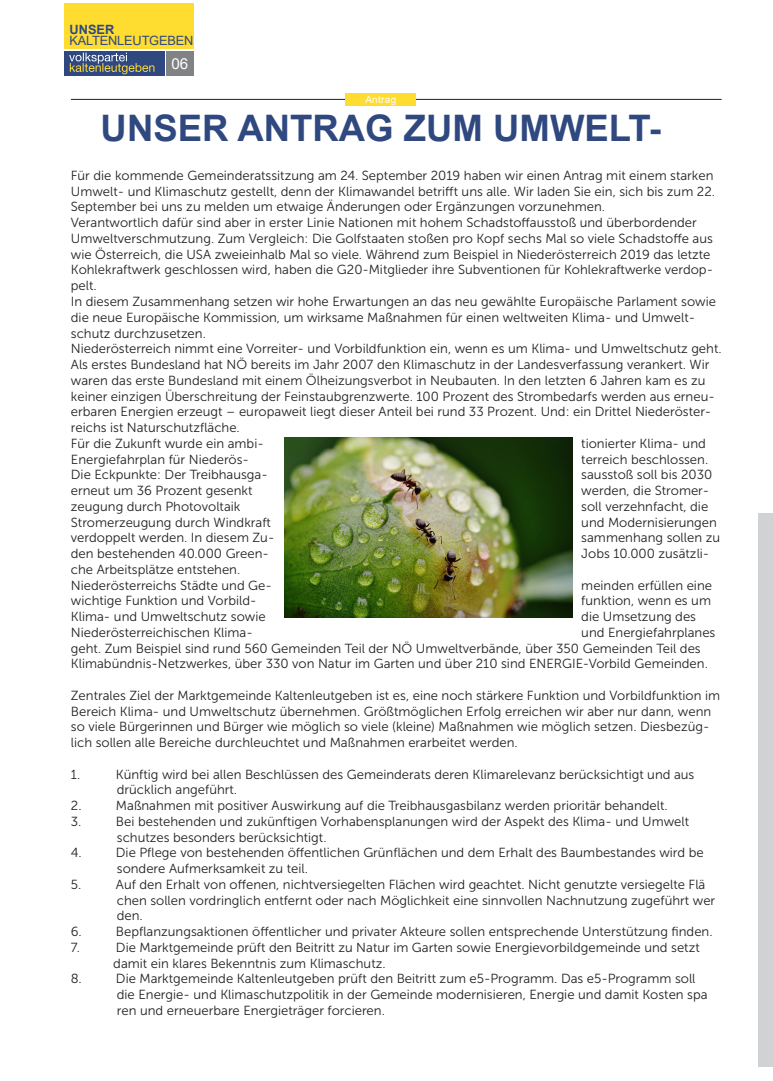
<style>
.page{position:relative;width:773px;height:1081px;background:#fff}
.page>*{position:absolute;margin:0;border:0;box-sizing:border-box;transform-origin:0 0}
.t1{font:700 36.5px "Arial";color:#2f4980}
.t2{font:15.12px "Arial";color:#fff}
.t3{font:13.12px/15.8px "Museo Sans 300";color:#231f20}
.t4{font:12.75px "Arial";letter-spacing:-.015em;color:#2f4980}
.t5{font:700 12.75px "Arial";letter-spacing:.005em;color:#2f4980}
.t6{font:10px "Arial";letter-spacing:.03em;color:#fff}
</style>
<div class="page">
<div style="left:64px;top:51px;width:100px;height:25px;background:#2f4980"></div>
<div style="left:64px;top:4px;width:130px;height:45px;background:#ffdc30"></div>
<div style="left:166px;top:51px;width:28px;height:25px;background:#808285"></div>
<svg style="left:69px;top:53px;width:85px;height:21px"></svg>
<hr style="left:71px;top:99px;width:650px;height:1px;background:#231f20">
<div style="left:345px;top:93px;width:71px;height:13px;background:#ffdc30"></div>
<div style="left:758px;top:513px;width:14px;height:554px;background:#d1d2d4"></div>
<img style="left:284px;top:437px;width:288px;height:180px">
<p class="t5" style="left:69px;top:21px;width:47px">UNSER</p>
<p class="t4" style="left:69px;top:32px;width:126px">KALTENLEUTGEBEN</p>
<p class="t2" style="left:171px;top:53px;width:18px">06</p>
<p class="t6" style="left:365px;top:93px;width:32px">Antrag</p>
<p class="t1" style="left:101px;top:103px;width:562px">UNSER ANTRAG ZUM UMWELT-</p>
<p class="t3" style="left:71px;top:168px;width:645px;text-align:justify">Für die kommende Gemeinderatssitzung am 24. September 2019 haben wir einen Antrag mit einem starken Umwelt- und Klimaschutz gestellt, denn der Klimawandel betrifft uns alle. Wir laden Sie ein, sich bis zum 22.<br>September bei uns zu melden um etwaige Änderungen oder Ergänzungen vorzunehmen.</p>
<p class="t3" style="left:71px;top:215px;width:643px">Verantwortlich dafür sind aber in erster Linie Nationen mit hohem Schadstoffausstoß und überbordender Umweltverschmutzung. Zum Vergleich: Die Golfstaaten stoßen pro Kopf sechs Mal so viele Schadstoffe aus wie Österreich, die USA zweieinhalb Mal so viele. Während zum Beispiel in Niederösterreich 2019 das letzte Kohlekraftwerk geschlossen wird, haben die G20-Mitglieder ihre Subventionen für Kohlekraftwerke verdop&shy;pelt.</p>
<p class="t3" style="left:71px;top:294px;width:646px">In diesem Zusammenhang setzen wir hohe Erwartungen an das neu gewählte Europäische Parlament sowie die neue Europäische Kommission, um wirksame Maßnahmen für einen weltweiten Klima- und Umwelt&shy;schutz durchzusetzen.</p>
<p class="t3" style="left:71px;top:341px;width:652px">Niederösterreich nimmt eine Vorreiter- und Vorbildfunktion ein, wenn es um Klima- und Umweltschutz geht.<br>Als erstes Bundesland hat NÖ bereits im Jahr 2007 den Klimaschutz in der Landesverfassung verankert. Wir waren das erste Bundesland mit einem Ölheizungsverbot in Neubauten. In den letzten 6 Jahren kam es zu keiner einzigen Überschreitung der Feinstaubgrenzwerte. 100 Prozent des Strombedarfs werden aus erneu&shy;erbaren Energien erzeugt – europaweit liegt dieser Anteil bei rund 33 Prozent. Und: ein Drittel Niederöster&shy;reichs ist Naturschutzfläche.</p>
<p class="t3" style="left:71px;top:435px;width:194px">Für die Zukunft wurde ein ambi-</p>
<p class="t3" style="left:581px;top:435px;width:126px">tionierter Klima- und</p>
<p class="t3" style="left:71px;top:451px;width:180px">Energiefahrplan für Niederös-</p>
<p class="t3" style="left:581px;top:451px;width:128px">terreich beschlossen.</p>
<p class="t3" style="left:71px;top:467px;width:198px">Die Eckpunkte: Der Treibhausga-</p>
<p class="t3" style="left:581px;top:467px;width:132px">sausstoß soll bis 2030</p>
<p class="t3" style="left:71px;top:483px;width:183px">erneut um 36 Prozent gesenkt</p>
<p class="t3" style="left:581px;top:483px;width:129px">werden, die Stromer-</p>
<p class="t3" style="left:71px;top:498px;width:171px">zeugung durch Photovoltaik</p>
<p class="t3" style="left:581px;top:498px;width:128px">soll verzehnfacht, die</p>
<p class="t3" style="left:71px;top:514px;width:201px">Stromerzeugung durch Windkraft</p>
<p class="t3" style="left:581px;top:514px;width:137px">und Modernisierungen</p>
<p class="t3" style="left:71px;top:530px;width:205px">verdoppelt werden. In diesem Zu-</p>
<p class="t3" style="left:581px;top:530px;width:140px">sammenhang sollen zu</p>
<p class="t3" style="left:71px;top:546px;width:199px">den bestehenden 40.000 Green-</p>
<p class="t3" style="left:581px;top:546px;width:130px">Jobs 10.000 zusätzli-</p>
<p class="t3" style="left:71px;top:561px;width:171px">che Arbeitsplätze entstehen.</p>
<p class="t3" style="left:71px;top:577px;width:202px">Niederösterreichs Städte und Ge-</p>
<p class="t3" style="left:581px;top:577px;width:132px">meinden erfüllen eine</p>
<p class="t3" style="left:71px;top:593px;width:187px">wichtige Funktion und Vorbild-</p>
<p class="t3" style="left:581px;top:593px;width:131px">funktion, wenn es um</p>
<p class="t3" style="left:71px;top:609px;width:196px">Klima- und Umweltschutz sowie</p>
<p class="t3" style="left:581px;top:609px;width:116px">die Umsetzung des</p>
<p class="t3" style="left:71px;top:624px;width:183px">Niederösterreichischen Klima-</p>
<p class="t3" style="left:71px;top:624px;width:646px;text-indent:510px">und Energiefahrplanes geht. Zum Beispiel sind rund 560 Gemeinden Teil der NÖ Umweltverbände, über 350 Gemeinden Teil des<br>Klimabündnis-Netzwerkes, über 330 von Natur im Garten und über 210 sind ENERGIE-Vorbild Gemeinden.</p>
<p class="t3" style="left:71px;top:687px;width:650px">Zentrales Ziel der Marktgemeinde Kaltenleutgeben ist es, eine noch stärkere Funktion und Vorbildfunktion im Bereich Klima- und Umweltschutz übernehmen. Größtmöglichen Erfolg erreichen wir aber nur dann, wenn so viele Bürgerinnen und Bürger wie möglich so viele (kleine) Maßnahmen wie möglich setzen. Diesbezüg&shy;lich sollen alle Bereiche durchleuchtet und Maßnahmen erarbeitet werden.</p>
<p class="t3" style="left:71px;top:766px;width:11px">1.</p>
<p class="t3" style="left:116px;top:766px;width:580px">Künftig wird bei allen Beschlüssen des Gemeinderats deren Klimarelevanz berücksichtigt und aus drücklich angeführt.</p>
<p class="t3" style="left:71px;top:798px;width:12px">2.</p>
<p class="t3" style="left:116px;top:798px;width:553px">Maßnahmen mit positiver Auswirkung auf die Treibhausgasbilanz werden prioritär behandelt.</p>
<p class="t3" style="left:71px;top:813px;width:12px">3.</p>
<p class="t3" style="left:116px;top:813px;width:574px">Bei bestehenden und zukünftigen Vorhabensplanungen wird der Aspekt des Klima- und Umwelt schutzes besonders berücksichtigt.</p>
<p class="t3" style="left:71px;top:845px;width:12px">4.</p>
<p class="t3" style="left:116px;top:845px;width:589px">Die Pflege von bestehenden öffentlichen Grünflächen und dem Erhalt des Baumbestandes wird be sondere Aufmerksamkeit zu teil.</p>
<p class="t3" style="left:71px;top:876px;width:12px">5.</p>
<p class="t3" style="left:116px;top:876px;width:600px">Auf den Erhalt von offenen, nichtversiegelten Flächen wird geachtet. Nicht genutzte versiegelte Flä chen sollen vordringlich entfernt oder nach Möglichkeit eine sinnvollen Nachnutzung zugeführt wer den.</p>
<p class="t3" style="left:71px;top:924px;width:12px">6.</p>
<p class="t3" style="left:116px;top:924px;width:598px">Bepflanzungsaktionen öffentlicher und privater Akteure sollen entsprechende Unterstützung finden.</p>
<p class="t3" style="left:71px;top:939px;width:11px">7.</p>
<p class="t3" style="left:113px;top:939px;width:588px">Die Marktgemeinde prüft den Beitritt zu Natur im Garten sowie Energievorbildgemeinde und setzt damit ein klares Bekenntnis zum Klimaschutz.</p>
<p class="t3" style="left:71px;top:971px;width:12px">8.</p>
<p class="t3" style="left:116px;top:971px;width:593px">Die Marktgemeinde Kaltenleutgeben prüft den Beitritt zum e5-Programm. Das e5-Programm soll die Energie- und Klimaschutzpolitik in der Gemeinde modernisieren, Energie und damit Kosten spa ren und erneuerbare Energieträger forcieren.</p>
</div>
